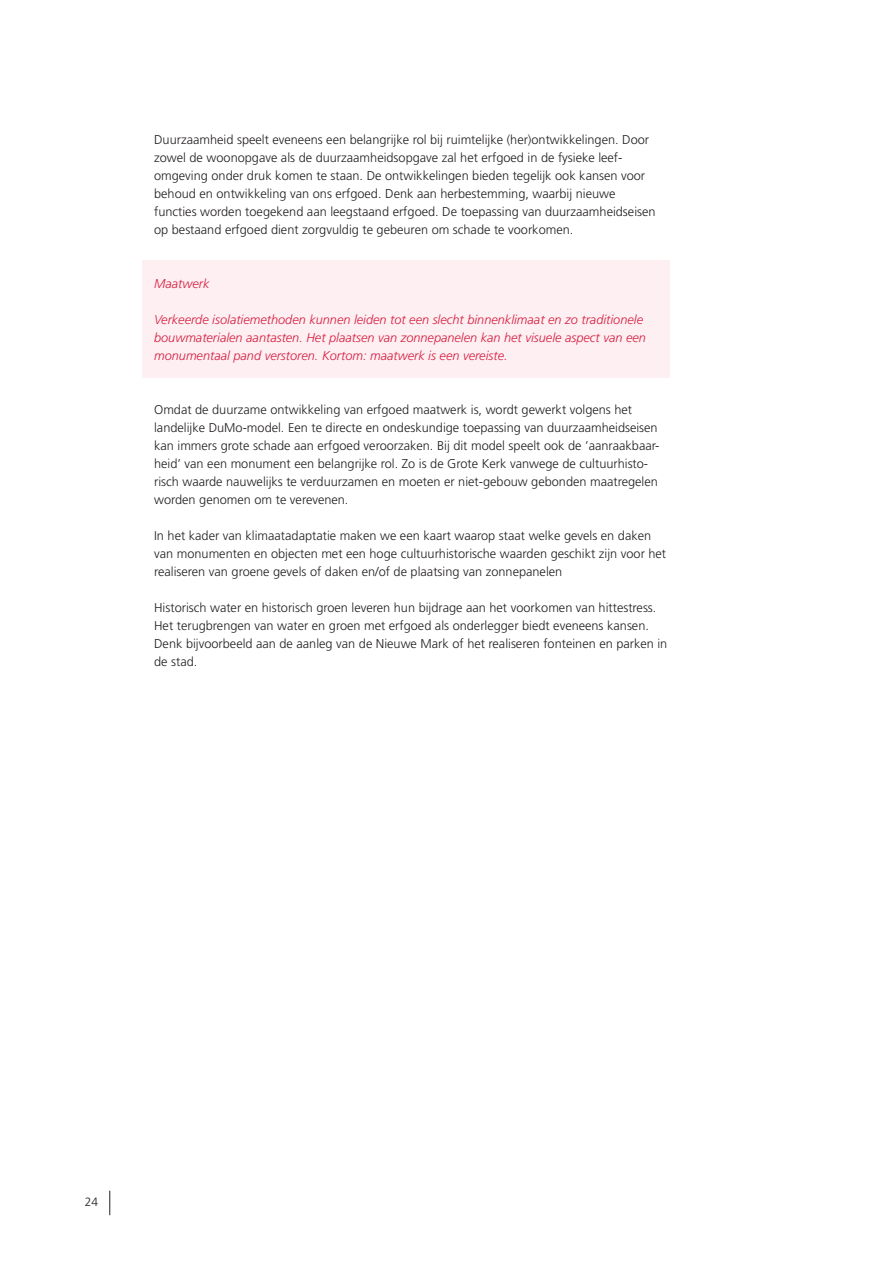
<style>
.page{position:relative;width:893px;height:1263px;background:#fff}
.page>*{position:absolute;margin:0;border:0;box-sizing:border-box;transform-origin:0 0}
.t1{font:300 12.75px/18px "Frutiger LT Std";color:#231f20}
.t2{font:italic 300 12.75px/18px "Frutiger LT Std";color:#d61e40}
.t3{font:300 12px "Frutiger LT Std";color:#231f20}
</style>
<div class="page">
<svg style="left:109px;top:1191px;width:1px;height:24px"></svg>
<div style="left:142px;top:260px;width:528px;height:118px;background:#fdeff2"></div>
<p class="t1" style="left:154px;top:131px;width:503px">Duurzaamheid speelt eveneens een belangrijke rol bij ruimtelijke (her)ontwikkelingen. Door zowel de woonopgave als de duurzaamheidsopgave zal het erfgoed in de fysieke leef&shy;omgeving onder druk komen te staan. De ontwikkelingen bieden tegelijk ook kansen voor behoud en ontwikkeling van ons erfgoed. Denk aan herbestemming, waarbij nieuwe functies worden toegekend aan leegstaand erfgoed. De toepassing van duurzaamheidseisen op bestaand erfgoed dient zorgvuldig te gebeuren om schade te voorkomen.</p>
<p class="t2" style="left:154px;top:275px;width:57px">Maatwerk</p>
<p class="t2" style="left:154px;top:311px;width:493px">Verkeerde isolatiemethoden kunnen leiden tot een slecht binnenklimaat en zo traditionele bouwmaterialen aantasten. Het plaatsen van zonnepanelen kan het visuele aspect van een monumentaal pand verstoren. Kortom: maatwerk is een vereiste.</p>
<p class="t1" style="left:154px;top:401px;width:507px">Omdat de duurzame ontwikkeling van erfgoed maatwerk is, wordt gewerkt volgens het landelijke DuMo-model. Een te directe en ondeskundige toepassing van duurzaamheidseisen kan immers grote schade aan erfgoed veroorzaken. Bij dit model speelt ook de ’aanraakbaar&shy;heid’ van een monument een belangrijke rol. Zo is de Grote Kerk vanwege de cultuurhisto&shy;risch waarde nauwelijks te verduurzamen en moeten er niet-gebouw gebonden maatregelen worden genomen om te verevenen.</p>
<p class="t1" style="left:154px;top:527px;width:513px">In het kader van klimaatadaptatie maken we een kaart waarop staat welke gevels en daken van monumenten en objecten met een hoge cultuurhistorische waarden geschikt zijn voor het realiseren van groene gevels of daken en/of de plaatsing van zonnepanelen</p>
<p class="t1" style="left:154px;top:599px;width:515px">Historisch water en historisch groen leveren hun bijdrage aan het voorkomen van hittestress.<br>Het terugbrengen van water en groen met erfgoed als onderlegger biedt eveneens kansen.<br>Denk bijvoorbeeld aan de aanleg van de Nieuwe Mark of het realiseren fonteinen en parken in de stad.</p>
<p class="t3" style="left:85px;top:1195px;width:15px">24</p>
</div>
